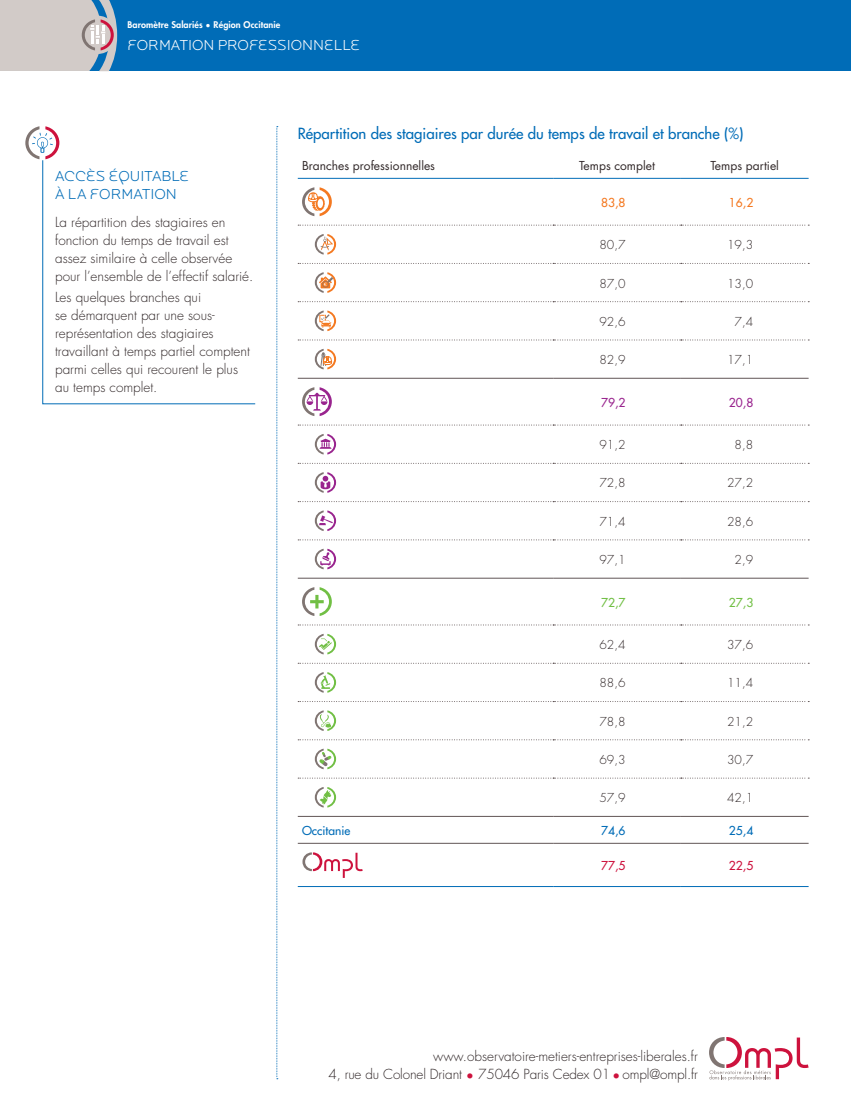
<style>
.page{position:relative;width:851px;height:1104px;background:#fff}
.page>*{position:absolute;margin:0;border:0;box-sizing:border-box;transform-origin:0 0}
.t1{font:500 15px "Futura Std";color:#006cb7}
.t2{font:300 15px/18px "Locator Display";color:#006cb7}
.t3{font:300 15px "Locator Display";color:#fff}
.t4{font:300 13.5px/18px "Futura Std";color:#32292a}
.t5{font:300 12px "Futura Std";color:#32292a}
.t6{font:12px "Futura Std";color:#32292a}
.t7{font:500 12px "Futura Std";color:#006cb7}
.t8{font:500 12px "Futura Std";color:#f47921}
.t9{font:500 12px "Futura Std";color:#99248e}
.t10{font:500 12px "Futura Std";color:#71bf44}
.t11{font:500 12px "Futura Std";color:#cd123d}
.t12{font:800 9px "Futura Std";letter-spacing:.01em;color:#fff}
.s1{color:#cd123d}
</style>
<div class="page">
<div style="left:0;top:0;width:850px;height:71px;background:#006cb7"></div>
<svg style="left:709px;top:1037px;width:99px;height:43px"></svg>
<svg style="left:276px;top:126px;width:2px;height:953px;background:#c4dced"></svg>
<svg style="left:42px;top:159px;width:214px;height:245px"></svg>
<svg style="left:25px;top:126px;width:34px;height:33px"></svg>
<svg style="left:297px;top:197px;width:511px;height:543px"></svg>
<svg style="left:298px;top:701px;width:510px;height:1px"></svg>
<svg style="left:298px;top:739px;width:510px;height:1px"></svg>
<hr style="left:297px;top:378px;width:256px;height:1px;background:#615556">
<hr style="left:297px;top:578px;width:256px;height:1px;background:#615556">
<hr style="left:553px;top:178px;width:127px;height:1px;background:#006cb7">
<hr style="left:680px;top:178px;width:128px;height:1px;background:#006cb7">
<hr style="left:297px;top:816px;width:256px;height:1px;background:#615556">
<hr style="left:553px;top:816px;width:127px;height:1px;background:#615556">
<hr style="left:680px;top:816px;width:128px;height:1px;background:#615556">
<hr style="left:297px;top:178px;width:256px;height:1px;background:#006cb7">
<svg style="left:298px;top:225px;width:510px;height:1px"></svg>
<svg style="left:298px;top:263px;width:510px;height:1px"></svg>
<svg style="left:298px;top:301px;width:510px;height:1px"></svg>
<svg style="left:298px;top:339px;width:510px;height:1px"></svg>
<svg style="left:298px;top:463px;width:510px;height:1px"></svg>
<svg style="left:298px;top:501px;width:510px;height:1px"></svg>
<svg style="left:298px;top:539px;width:510px;height:1px"></svg>
<svg style="left:298px;top:624px;width:510px;height:1px"></svg>
<svg style="left:298px;top:663px;width:510px;height:1px"></svg>
<hr style="left:553px;top:578px;width:127px;height:1px;background:#615556">
<hr style="left:680px;top:578px;width:128px;height:1px;background:#615556">
<hr style="left:297px;top:843px;width:256px;height:1px;background:#615556">
<hr style="left:553px;top:843px;width:127px;height:1px;background:#615556">
<hr style="left:680px;top:843px;width:128px;height:1px;background:#615556">
<hr style="left:553px;top:378px;width:127px;height:1px;background:#615556">
<hr style="left:680px;top:378px;width:128px;height:1px;background:#615556">
<svg style="left:298px;top:425px;width:510px;height:1px"></svg>
<hr style="left:297px;top:886px;width:256px;height:1px;background:#006cb7">
<hr style="left:553px;top:886px;width:127px;height:1px;background:#006cb7">
<hr style="left:680px;top:886px;width:128px;height:1px;background:#006cb7">
<svg style="left:298px;top:777px;width:508px;height:1px"></svg>
<svg style="left:302px;top:187px;width:29px;height:29px"></svg>
<svg style="left:314px;top:234px;width:22px;height:20px"></svg>
<svg style="left:314px;top:272px;width:22px;height:21px"></svg>
<svg style="left:314px;top:310px;width:22px;height:21px"></svg>
<svg style="left:314px;top:349px;width:22px;height:20px"></svg>
<svg style="left:302px;top:387px;width:29px;height:29px"></svg>
<svg style="left:314px;top:434px;width:22px;height:20px"></svg>
<svg style="left:314px;top:472px;width:22px;height:21px"></svg>
<svg style="left:314px;top:510px;width:22px;height:21px"></svg>
<svg style="left:314px;top:549px;width:22px;height:20px"></svg>
<svg style="left:302px;top:587px;width:29px;height:29px"></svg>
<svg style="left:314px;top:634px;width:22px;height:20px"></svg>
<svg style="left:314px;top:672px;width:22px;height:20px"></svg>
<svg style="left:314px;top:710px;width:22px;height:21px"></svg>
<svg style="left:314px;top:748px;width:22px;height:21px"></svg>
<svg style="left:314px;top:787px;width:22px;height:20px"></svg>
<svg style="left:302px;top:852px;width:60px;height:26px"></svg>
<svg style="left:0;top:0;width:117px;height:71px;background:#c5c2c4"></svg>
<p class="t12" style="left:127px;top:19px;width:154px">Baromètre Salariés • Région Occitanie</p>
<p class="t3" style="left:127px;top:36px;width:234px">FORMATION PROFESSIONNELLE</p>
<p class="t2" style="left:55px;top:166px;width:136px">ACCÈS ÉQUITABLE<br>À LA FORMATION</p>
<p class="t4" style="left:55px;top:214px;width:200px">La répartition des stagiaires en fonction du temps de travail est assez similaire à celle observée pour l’ensemble de l’effectif salarié.</p>
<p class="t4" style="left:55px;top:288px;width:196px">Les quelques branches qui<br>se démarquent par une sous&shy;représentation des stagiaires travaillant à temps partiel comptent parmi celles qui recourent le plus au temps complet.</p>
<p class="t1" style="left:297px;top:124px;width:447px">Répartition des stagiaires par durée du temps de travail et branche (%)</p>
<p class="t6" style="left:302px;top:158px;width:134px">Branches professionnelles</p>
<p class="t6" style="left:578px;top:158px;width:77px">Temps complet</p>
<p class="t6" style="left:710px;top:158px;width:70px">Temps partiel</p>
<p class="t8" style="left:601px;top:195px;width:26px">83,8</p>
<p class="t8" style="left:728px;top:195px;width:26px">16,2</p>
<p class="t5" style="left:599px;top:237px;width:28px">80,7</p>
<p class="t5" style="left:726px;top:237px;width:28px">19,3</p>
<p class="t5" style="left:599px;top:276px;width:28px">87,0</p>
<p class="t5" style="left:726px;top:276px;width:28px">13,0</p>
<p class="t5" style="left:599px;top:314px;width:28px">92,6</p>
<p class="t5" style="left:734px;top:314px;width:20px">7,4</p>
<p class="t5" style="left:599px;top:352px;width:28px">82,9</p>
<p class="t5" style="left:726px;top:352px;width:28px">17,1</p>
<p class="t9" style="left:601px;top:395px;width:26px">79,2</p>
<p class="t9" style="left:728px;top:395px;width:26px">20,8</p>
<p class="t5" style="left:599px;top:437px;width:28px">91,2</p>
<p class="t5" style="left:734px;top:437px;width:20px">8,8</p>
<p class="t5" style="left:599px;top:476px;width:28px">72,8</p>
<p class="t5" style="left:726px;top:476px;width:28px">27,2</p>
<p class="t5" style="left:599px;top:514px;width:28px">71,4</p>
<p class="t5" style="left:726px;top:514px;width:28px">28,6</p>
<p class="t5" style="left:599px;top:552px;width:28px">97,1</p>
<p class="t5" style="left:734px;top:552px;width:20px">2,9</p>
<p class="t10" style="left:601px;top:594px;width:26px">72,7</p>
<p class="t10" style="left:728px;top:594px;width:26px">27,3</p>
<p class="t5" style="left:599px;top:637px;width:28px">62,4</p>
<p class="t5" style="left:726px;top:637px;width:28px">37,6</p>
<p class="t5" style="left:599px;top:675px;width:28px">88,6</p>
<p class="t5" style="left:726px;top:675px;width:28px">11,4</p>
<p class="t5" style="left:599px;top:714px;width:28px">78,8</p>
<p class="t5" style="left:726px;top:714px;width:28px">21,2</p>
<p class="t5" style="left:599px;top:752px;width:28px">69,3</p>
<p class="t5" style="left:726px;top:752px;width:28px">30,7</p>
<p class="t5" style="left:599px;top:790px;width:28px">57,9</p>
<p class="t5" style="left:726px;top:790px;width:28px">42,1</p>
<p class="t7" style="left:302px;top:823px;width:50px">Occitanie</p>
<p class="t7" style="left:601px;top:823px;width:26px">74,6</p>
<p class="t7" style="left:728px;top:823px;width:26px">25,4</p>
<p class="t11" style="left:601px;top:858px;width:26px">77,5</p>
<p class="t11" style="left:728px;top:858px;width:26px">22,5</p>
<p class="t4" style="left:328px;top:1047px;width:371px;text-align:right">www.observatoire-metiers-entreprises-liberales.fr<br>4, rue du Colonel Driant <span class="s1">•</span> 75046 Paris Cedex 01 <span class="s1">•</span> ompl@ompl.fr</p>
</div>
